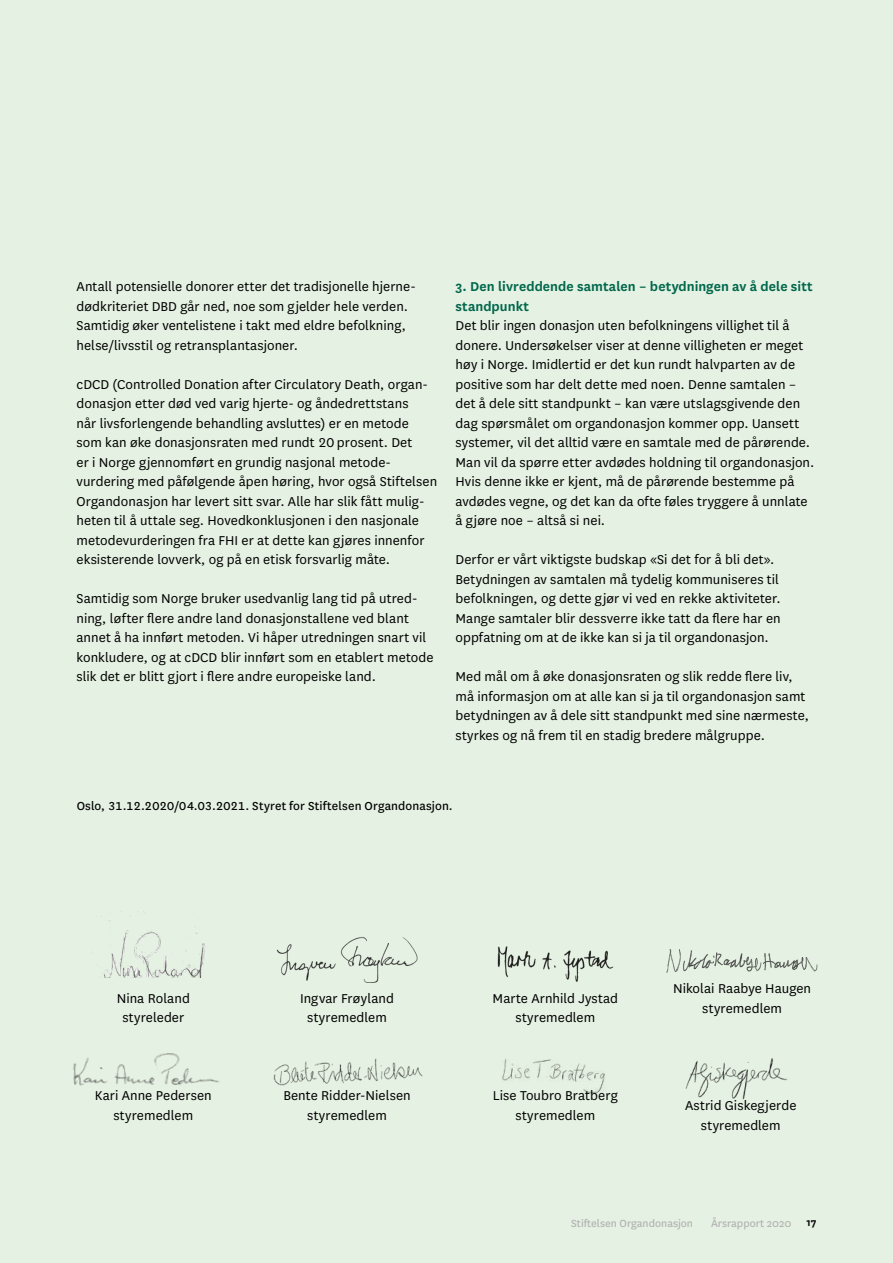
<style>
.page{position:relative;width:893px;height:1263px;background:#e5f1e2}
.page>*{position:absolute;margin:0;border:0;box-sizing:border-box;transform-origin:0 0}
.t1{font:15px/19.5px "National";letter-spacing:.005em;color:#000;text-align:center}
.t2{font:600 15px/19.5px "National";letter-spacing:.005em;color:#00674c}
.t3{font:13.5px "National";letter-spacing:.01em;color:#000}
.t4{font:12px "National";color:#b3b2b2}
.s1{font-weight:600;color:#000}
</style>
<div class="page">
<img style="left:273px;top:1058px;width:150px;height:28px">
<img style="left:685px;top:1058px;width:102px;height:42px">
<img style="left:502px;top:1059px;width:103px;height:35px">
<img style="left:276px;top:937px;width:142px;height:45px">
<img style="left:73px;top:1053px;width:147px;height:33px">
<img style="left:497px;top:946px;width:116px;height:36px">
<img style="left:101px;top:911px;width:105px;height:66px">
<img style="left:666px;top:950px;width:152px;height:23px">
<p class="t1" style="left:77px;top:276px;width:341px;text-align:left">Antall potensielle donorer etter det tradisjonelle hjerne&shy;dødkriteriet DBD går ned, noe som gjelder hele verden.<br>Samtidig øker ventelistene i takt med eldre befolkning, helse/livsstil og retransplantasjoner.</p>
<p class="t1" style="left:77px;top:374px;width:362px;text-align:left">cDCD (Controlled Donation after Circulatory Death, organ&shy;donasjon etter død ved varig hjerte- og åndedrettstans<br>når livsforlengende behandling avsluttes) er en metode som kan øke donasjonsraten med rundt 20 prosent. Det<br>er i Norge gjennomført en grundig nasjonal metode&shy;vurdering med påfølgende åpen høring, hvor også Stiftelsen Organdonasjon har levert sitt svar. Alle har slik fått mulig&shy;heten til å uttale seg. Hovedkonklusjonen i den nasjonale metodevurderingen fra FHI er at dette kan gjøres innenfor eksisterende lovverk, og på en etisk forsvarlig måte.</p>
<p class="t1" style="left:77px;top:588px;width:359px;text-align:left">Samtidig som Norge bruker usedvanlig lang tid på utred&shy;ning, løfter flere andre land donasjonstallene ved blant annet å ha innført metoden. Vi håper utredningen snart vil konkludere, og at cDCD blir innført som en etablert metode slik det er blitt gjort i flere andre europeiske land.</p>
<p class="t2" style="left:455px;top:276px;width:359px">3. Den livreddende samtalen – betydningen av å dele sitt standpunkt</p>
<p class="t1" style="left:455px;top:315px;width:360px;text-align:left">Det blir ingen donasjon uten befolkningens villighet til å donere. Undersøkelser viser at denne villigheten er meget høy i Norge. Imidlertid er det kun rundt halvparten av de positive som har delt dette med noen. Denne samtalen – det å dele sitt standpunkt – kan være utslagsgivende den dag spørsmålet om organdonasjon kommer opp. Uansett systemer, vil det alltid være en samtale med de pårørende.<br>Man vil da spørre etter avdødes holdning til organdonasjon.<br>Hvis denne ikke er kjent, må de pårørende bestemme på avdødes vegne, og det kan da ofte føles tryggere å unnlate å gjøre noe – altså si nei.</p>
<p class="t1" style="left:455px;top:549px;width:327px;text-align:left">Derfor er vårt viktigste budskap «Si det for å bli det».<br>Betydningen av samtalen må tydelig kommuniseres til befolkningen, og dette gjør vi ved en rekke aktiviteter.<br>Mange samtaler blir dessverre ikke tatt da flere har en oppfatning om at de ikke kan si ja til organdonasjon.</p>
<p class="t1" style="left:455px;top:666px;width:355px;text-align:left">Med mål om å øke donasjonsraten og slik redde flere liv, må informasjon om at alle kan si ja til organdonasjon samt betydningen av å dele sitt standpunkt med sine nærmeste, styrkes og nå frem til en stadig bredere målgruppe.</p>
<p class="t3" style="left:77px;top:797px;width:378px">Oslo, 31.12.2020/04.03.2021. Styret for Stiftelsen Organdonasjon.</p>
<p class="t1" style="left:117px;top:988px;width:75px">Nina Roland styreleder</p>
<p class="t1" style="left:493px;top:988px;width:127px">Marte Arnhild Jystad styremedlem</p>
<p class="t1" style="left:300px;top:988px;width:95px">Ingvar Frøyland styremedlem</p>
<p class="t1" style="left:95px;top:1085px;width:119px">Kari Anne Pedersen styremedlem</p>
<p class="t1" style="left:283px;top:1085px;width:129px">Bente Ridder-Nielsen styremedlem</p>
<p class="t1" style="left:493px;top:1085px;width:126px">Lise Toubro Bratberg styremedlem</p>
<p class="t1" style="left:673px;top:978px;width:140px">Nikolai Raabye Haugen styremedlem</p>
<p class="t1" style="left:685px;top:1095px;width:113px">Astrid Giskegjerde styremedlem</p>
<p class="t4" style="left:571px;top:1215px;width:123px">Stiftelsen Organdonasjon</p>
<p class="t4" style="left:711px;top:1215px;width:107px">Årsrapport 2020 <span class="s1">17</span></p>
</div>
